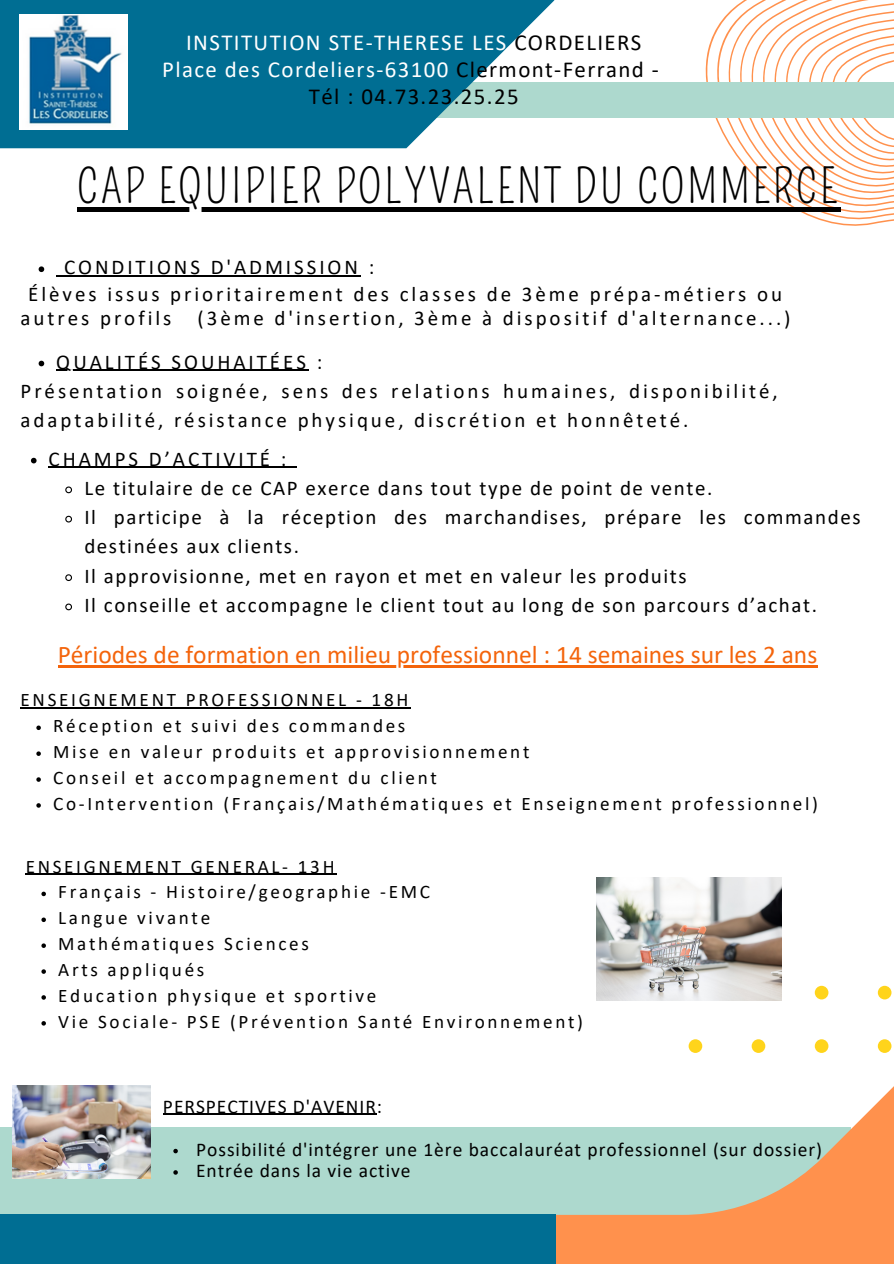
<style>
.page{position:relative;width:894px;height:1264px;background:#fff}
.page>*{position:absolute;margin:0;border:0;box-sizing:border-box;transform-origin:0 0}
.t1{font:46.35px "Pompiere";letter-spacing:.06em;color:#000}
.t2{font:25.5px "Calibri";color:#f4640b}
.t3{font:22.95px "Calibri";letter-spacing:.06em;color:#fff}
.t4{font:22.95px "Calibri";letter-spacing:.06em;color:#000}
.t5{font:21px/23.7px "Calibri";letter-spacing:.14em;color:#000;text-align:center}
.t6{font:21px/29.2px "Calibri";letter-spacing:.075em;color:#000}
.t7{font:19.5px "Calibri";letter-spacing:.05em;color:#000}
.t8{font:19.2px "Calibri";letter-spacing:.14em;color:#000}
.s1{color:#000}
</style>
<div class="page">
<svg style="left:669px;top:0;width:224px;height:226px"></svg>
<div style="left:290px;top:82px;width:603px;height:36px;background:#add9ce"></div>
<svg style="left:0;top:0;width:554px;height:148px;fill:#006e93"></svg>
<div style="left:0;top:1127px;width:850px;height:100px;background:#add9ce"></div>
<svg style="left:555px;top:877px;width:338px;height:386px"></svg>
<div style="left:0;top:1214px;width:555px;height:49px;background:#006e93"></div>
<img style="left:20px;top:15px;width:108px;height:115px">
<svg style="left:39px;top:266px;width:5px;height:6px"></svg>
<hr style="left:64px;top:275px;width:297px;height:1px;background:#000">
<svg style="left:39px;top:361px;width:5px;height:5px"></svg>
<hr style="left:56px;top:370px;width:253px;height:1px;background:#000">
<svg style="left:31px;top:458px;width:6px;height:5px"></svg>
<hr style="left:49px;top:467px;width:240px;height:1px;background:#000">
<svg style="left:65px;top:486px;width:7px;height:8px"></svg>
<svg style="left:65px;top:515px;width:7px;height:8px"></svg>
<svg style="left:65px;top:574px;width:7px;height:7px"></svg>
<svg style="left:65px;top:603px;width:7px;height:8px"></svg>
<svg style="left:36px;top:725px;width:5px;height:5px"></svg>
<svg style="left:36px;top:751px;width:5px;height:5px"></svg>
<svg style="left:36px;top:777px;width:5px;height:4px"></svg>
<svg style="left:36px;top:803px;width:5px;height:4px"></svg>
<hr style="left:21px;top:707px;width:390px;height:1px;background:#000">
<img style="left:596px;top:877px;width:185px;height:123px">
<img style="left:13px;top:1085px;width:137px;height:93px">
<hr style="left:77px;top:207px;width:763px;height:4px;background:#000">
<hr style="left:58px;top:665px;width:759px;height:3px;background:#f4640b">
<svg style="left:173px;top:1148px;width:5px;height:5px"></svg>
<svg style="left:173px;top:1170px;width:5px;height:4px"></svg>
<hr style="left:163px;top:1113px;width:214px;height:2px;background:#000">
<svg style="left:41px;top:891px;width:5px;height:5px"></svg>
<svg style="left:41px;top:917px;width:5px;height:5px"></svg>
<svg style="left:41px;top:943px;width:5px;height:4px"></svg>
<svg style="left:41px;top:969px;width:5px;height:4px"></svg>
<svg style="left:41px;top:995px;width:5px;height:4px"></svg>
<svg style="left:41px;top:1021px;width:5px;height:4px"></svg>
<hr style="left:26px;top:873px;width:311px;height:1px;background:#000">
<p class="t3" style="left:186px;top:33px;width:456px">INSTITUTION STE-THERESE LES <span class="s1">CORDELIERS</span></p>
<p class="t3" style="left:162px;top:60px;width:498px">Place des Cordeliers-63100 <span class="s1">Clermont-Ferrand -</span></p>
<p class="t4" style="left:309px;top:87px;width:211px">Tél : 04.73.23.25.25</p>
<p class="t1" style="left:77px;top:160px;width:761px">CAP EQUIPIER POLYVALENT DU COMMERCE</p>
<p class="t5" style="left:64px;top:257px;width:312px">CONDITIONS D'ADMISSION :</p>
<p class="t5" style="left:21px;top:284px;width:771px">Élèves issus prioritairement des classes de 3ème prépa-métiers ou autres profils (3ème d'insertion, 3ème à dispositif d'alternance...)</p>
<p class="t5" style="left:56px;top:351px;width:267px">QUALITÉS SOUHAITÉES :</p>
<p class="t5" style="left:21px;top:378px;width:758px;line-height:29.2px;text-align:left">Présentation soignée, sens des relations humaines, disponibilité, adaptabilité, résistance physique, discrétion et honnêteté.</p>
<p class="t5" style="left:49px;top:448px;width:239px">CHAMPS D’ACTIVITÉ :</p>
<p class="t6" style="left:84px;top:475px;width:629px">Le titulaire de ce CAP exerce dans tout type de point de vente.</p>
<p class="t6" style="left:84px;top:504px;width:777px">Il participe à la réception des marchandises, prépare les commandes destinées aux clients.</p>
<p class="t6" style="left:84px;top:563px;width:603px">Il approvisionne, met en rayon et met en valeur les produits</p>
<p class="t6" style="left:84px;top:592px;width:734px">Il conseille et accompagne le client tout au long de son parcours d’achat.</p>
<p class="t2" style="left:58px;top:644px;width:760px">Périodes de formation en milieu professionnel : 14 semaines sur les 2 ans</p>
<p class="t8" style="left:21px;top:692px;width:389px">ENSEIGNEMENT PROFESSIONNEL - 18H</p>
<p class="t8" style="left:53px;top:718px;width:354px">Réception et suivi des commandes</p>
<p class="t8" style="left:53px;top:743px;width:477px">Mise en valeur produits et approvisionnement</p>
<p class="t8" style="left:53px;top:769px;width:385px">Conseil et accompagnement du client</p>
<p class="t8" style="left:53px;top:795px;width:766px">Co-Intervention (Français/Mathématiques et Enseignement professionnel)</p>
<p class="t8" style="left:26px;top:858px;width:310px">ENSEIGNEMENT GENERAL- 13H</p>
<p class="t8" style="left:58px;top:884px;width:373px">Français - Histoire/geographie -EMC</p>
<p class="t8" style="left:58px;top:909px;width:153px">Langue vivante</p>
<p class="t8" style="left:58px;top:935px;width:252px">Mathématiques Sciences</p>
<p class="t8" style="left:58px;top:961px;width:148px">Arts appliqués</p>
<p class="t8" style="left:58px;top:987px;width:319px">Education physique et sportive</p>
<p class="t8" style="left:58px;top:1013px;width:526px">Vie Sociale- PSE (Prévention Santé Environnement)</p>
<p class="t7" style="left:163px;top:1098px;width:220px">PERSPECTIVES D'AVENIR:</p>
<p class="t7" style="left:196px;top:1140px;width:627px">Possibilité d'intégrer une 1ère baccalauréat professionnel (sur dossier)</p>
<p class="t7" style="left:196px;top:1162px;width:216px">Entrée dans la vie active</p>
</div>
